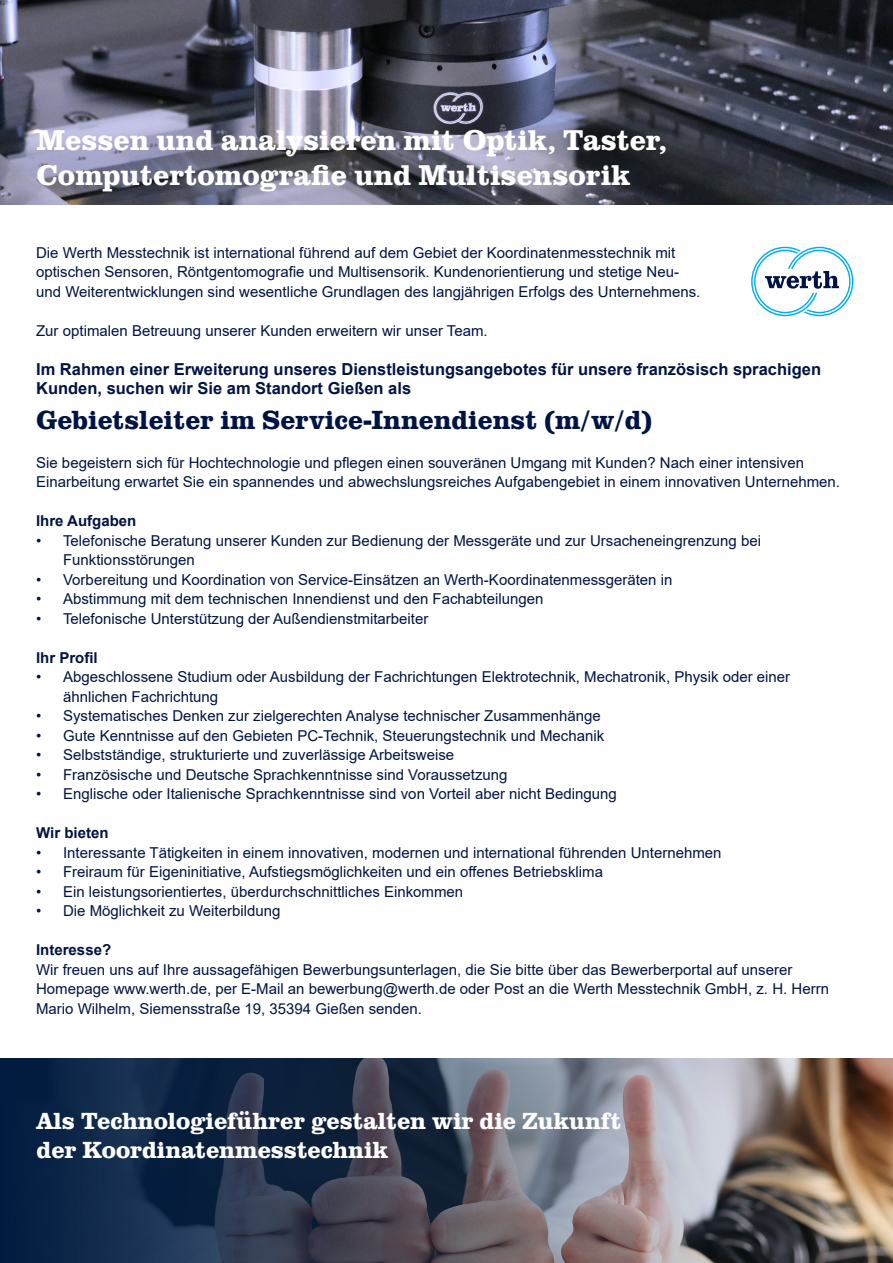
<style>
.page{position:relative;width:893px;height:1263px;background:#fff}
.page>*{position:absolute;margin:0;border:0;box-sizing:border-box;transform-origin:0 0}
.t1{font:700 29.4px/35.2px "Clarendon URW";color:#fff}
.t2{font:700 27px "Clarendon URW";color:#001443}
.t3{font:700 24px/28.8px "Clarendon URW";color:#fff}
.t4{font:700 16.5px/19.5px "Arial";color:#001443}
.t5{font:15px/19.5px "Arial";color:#001443}
.t6{font:700 15px "Arial";color:#001443}
</style>
<div class="page">
<svg style="left:751px;top:247px;width:102px;height:69px"></svg>
<img style="left:0;top:1059px;width:893px;height:204px">
<img style="left:0;top:0;width:893px;height:204px">
<h1 class="t1" style="left:37px;top:121px;width:632px">Messen und analysieren mit Optik, Taster,<br>Computertomografie und Multisensorik</h1>
<p class="t5" style="left:36px;top:242px;width:666px">Die Werth Messtechnik ist international führend auf dem Gebiet der Koordinatenmesstechnik mit optischen Sensoren, Röntgentomografie und Multisensorik. Kundenorientierung und stetige Neu&shy;und Weiterentwicklungen sind wesentliche Grundlagen des langjährigen Erfolgs des Unternehmens.</p>
<p class="t5" style="left:36px;top:320px;width:453px">Zur optimalen Betreuung unserer Kunden erweitern wir unser Team.</p>
<p class="t4" style="left:36px;top:359px;width:786px">Im Rahmen einer Erweiterung unseres Dienstleistungsangebotes für unsere französisch sprachigen<br>Kunden, suchen wir Sie am Standort Gießen als</p>
<h2 class="t2" style="left:36px;top:400px;width:617px">Gebietsleiter im Service-Innendienst (m/w/d)</h2>
<p class="t5" style="left:36px;top:452px;width:805px">Sie begeistern sich für Hochtechnologie und pflegen einen souveränen Umgang mit Kunden? Nach einer intensiven<br>Einarbeitung erwartet Sie ein spannendes und abwechslungsreiches Aufgabengebiet in einem innovativen Unternehmen.</p>
<p class="t6" style="left:36px;top:510px;width:102px">Ihre Aufgaben</p>
<p class="t5" style="left:63px;top:530px;width:699px;text-indent:-27px">• Telefonische Beratung unserer Kunden zur Bedienung der Messgeräte und zur Ursacheneingrenzung bei<br>Funktionsstörungen</p>
<p class="t5" style="left:36px;top:569px;width:638px">• Vorbereitung und Koordination von Service-Einsätzen an Werth-Koordinatenmessgeräten in</p>
<p class="t5" style="left:36px;top:589px;width:509px">• Abstimmung mit dem technischen Innendienst und den Fachabteilungen</p>
<p class="t5" style="left:36px;top:608px;width:394px">• Telefonische Unterstützung der Außendienstmitarbeiter</p>
<p class="t6" style="left:36px;top:647px;width:63px">Ihr Profil</p>
<p class="t5" style="left:63px;top:667px;width:729px;text-indent:-27px">• Abgeschlossene Studium oder Ausbildung der Fachrichtungen Elektrotechnik, Mechatronik, Physik oder einer ähnlichen Fachrichtung</p>
<p class="t5" style="left:36px;top:706px;width:566px">• Systematisches Denken zur zielgerechten Analyse technischer Zusammenhänge</p>
<p class="t5" style="left:36px;top:725px;width:570px">• Gute Kenntnisse auf den Gebieten PC-Technik, Steuerungstechnik und Mechanik</p>
<p class="t5" style="left:36px;top:745px;width:420px">• Selbstständige, strukturierte und zuverlässige Arbeitsweise</p>
<p class="t5" style="left:36px;top:764px;width:473px">• Französische und Deutsche Sprachkenntnisse sind Voraussetzung</p>
<p class="t5" style="left:36px;top:784px;width:582px">• Englische oder Italienische Sprachkenntnisse sind von Vorteil aber nicht Bedingung</p>
<p class="t6" style="left:36px;top:822px;width:74px">Wir bieten</p>
<p class="t5" style="left:36px;top:842px;width:687px">• Interessante Tätigkeiten in einem innovativen, modernen und international führenden Unternehmen</p>
<p class="t5" style="left:36px;top:862px;width:568px">• Freiraum für Eigeninitiative, Aufstiegsmöglichkeiten und ein offenes Betriebsklima</p>
<p class="t5" style="left:36px;top:881px;width:429px">• Ein leistungsorientiertes, überdurchschnittliches Einkommen</p>
<p class="t5" style="left:36px;top:901px;width:246px">• Die Möglichkeit zu Weiterbildung</p>
<p class="t6" style="left:36px;top:939px;width:77px">Interesse?</p>
<p class="t5" style="left:36px;top:959px;width:794px">Wir freuen uns auf Ihre aussagefähigen Bewerbungsunterlagen, die Sie bitte über das Bewerberportal auf unserer<br>Homepage www.werth.de, per E-Mail an bewerbung@werth.de oder Post an die Werth Messtechnik GmbH, z. H. Herrn<br>Mario Wilhelm, Siemensstraße 19, 35394 Gießen senden.</p>
<h3 class="t3" style="left:37px;top:1105px;width:586px">Als Technologieführer gestalten wir die Zukunft der Koordinatenmesstechnik</h3>
</div>
